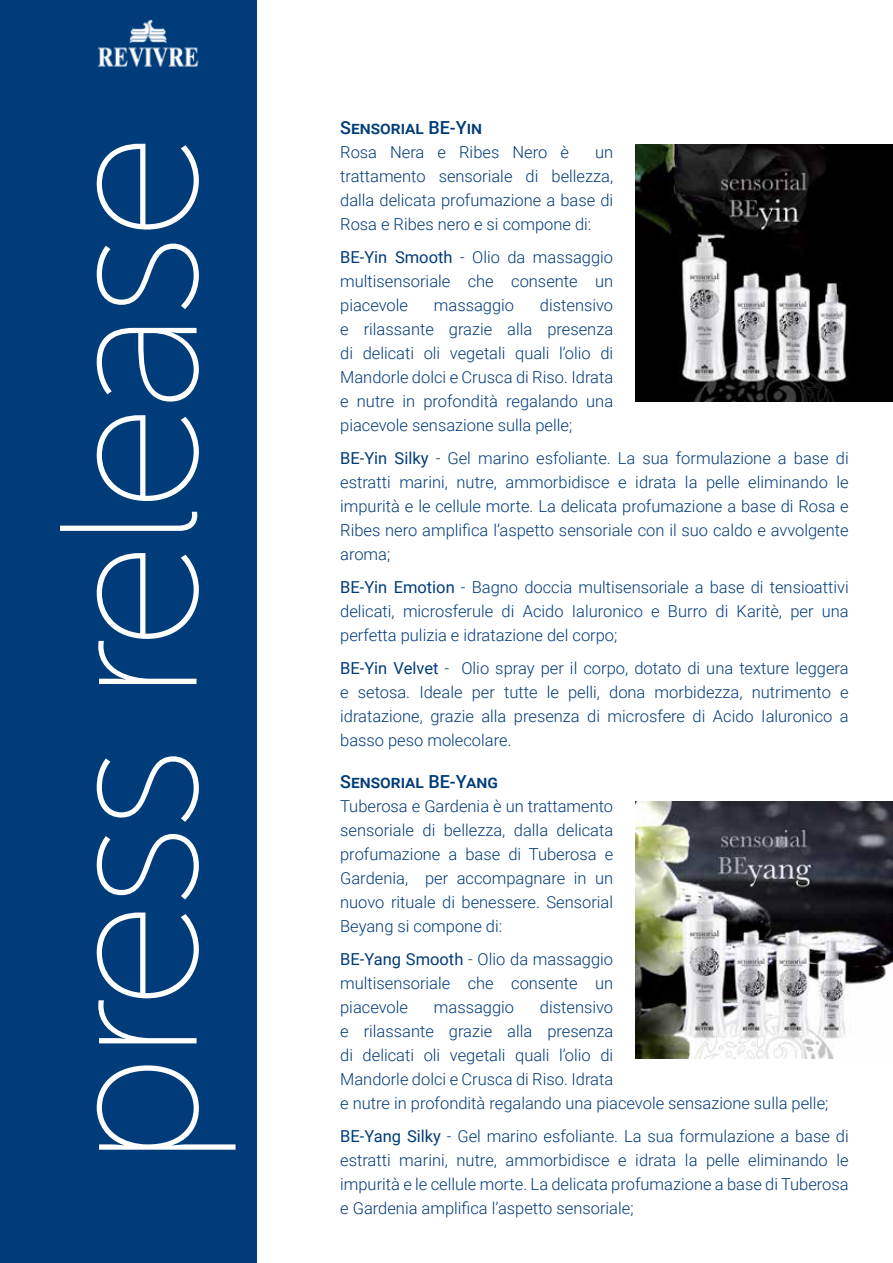
<style>
.page{position:relative;width:893px;height:1263px;background:#fff}
.page>*{position:absolute;margin:0;border:0;box-sizing:border-box;transform-origin:0 0}
.t1{font:300 195px "Museo Sans Display";color:#fff}
.t2{font:500 18px "Roboto";color:#003c7a}
.t3{font:300 16.5px/24px "Roboto";color:#003c7a;text-align:justify}
.s1{font-weight:400}
</style>
<div class="page">
<div style="left:0;top:0;width:257px;height:1263px;background:#003c7a"></div>
<img style="left:97px;top:19px;width:102px;height:48px">
<img style="left:636px;top:145px;width:257px;height:257px">
<img style="left:636px;top:801px;width:257px;height:258px">
<h1 class="t1" style="left:26px;top:1164px;width:1029px;rotate:-90deg">press release</h1>
<p class="t2" style="left:340px;top:115px;width:143px">Sensorial BE-Yin</p>
<p class="t3" style="left:340px;top:139px;width:230px">Rosa Nera e Ribes Nero è</p>
<p class="t3" style="left:340px;top:139px;width:275px;text-indent:255px">un trattamento sensoriale di bellezza, dalla delicata profumazione a base di Rosa e Ribes nero e si compone di:</p>
<p class="t3" style="left:340px;top:244px;width:274px"><span class="s1">BE-Yin Smooth</span> - Olio da massaggio multisensoriale che consente un piacevole</p>
<p class="t3" style="left:340px;top:292px;width:275px;text-indent:200px">distensivo e rilassante grazie alla presenza di delicati oli vegetali quali l’olio di Mandorle dolci e Crusca di Riso. Idrata e nutre in profondità regalando una piacevole sensazione sulla pelle;</p>
<p class="t3" style="left:340px;top:445px;width:510px"><span class="s1">BE-Yin Silky</span> - Gel marino esfoliante. La sua formulazione a base di estratti marini, nutre, ammorbidisce e idrata la pelle eliminando le impurità e le cellule morte. La delicata profumazione a base di Rosa e Ribes nero amplifica l’aspetto sensoriale con il suo caldo e avvolgente aroma;</p>
<p class="t3" style="left:340px;top:574px;width:510px"><span class="s1">BE-Yin Emotion</span> - Bagno doccia multisensoriale a base di tensioattivi delicati, microsferule di Acido Ialuronico e Burro di Karitè, per una perfetta pulizia e idratazione del corpo;</p>
<p class="t3" style="left:340px;top:655px;width:510px"><span class="s1">BE-Yin Velvet</span> - Olio spray per il corpo, dotato di una texture leggera e setosa. Ideale per tutte le pelli, dona morbidezza, nutrimento e idratazione, grazie alla presenza di microsfere di Acido Ialuronico a basso peso molecolare.</p>
<p class="t2" style="left:340px;top:769px;width:159px">Sensorial BE-Yang</p>
<p class="t3" style="left:340px;top:794px;width:275px">Tuberosa e Gardenia è un trattamento sensoriale di bellezza, dalla delicata profumazione a base di Tuberosa e Gardenia, per accompagnare in un nuovo rituale di benessere. Sensorial Beyang si compone di:</p>
<p class="t3" style="left:340px;top:947px;width:275px"><span class="s1">BE-Yang Smooth</span> - Olio da massaggio multisensoriale che consente un piacevole</p>
<p class="t3" style="left:434px;top:292px;width:82px">massaggio</p>
<p class="t3" style="left:340px;top:995px;width:490px;text-align:left;text-indent:200px">distensivo<br>e rilassante grazie alla presenza<br>di delicati oli vegetali quali l’olio di<br>Mandorle dolci e Crusca di Riso. Idrata<br>e nutre in profondità regalando una piacevole sensazione sulla pelle;</p>
<p class="t3" style="left:340px;top:1124px;width:510px"><span class="s1">BE-Yang Silky</span> - Gel marino esfoliante. La sua formulazione a base di estratti marini, nutre, ammorbidisce e idrata la pelle eliminando le impurità e le cellule morte. La delicata profumazione a base di Tuberosa e Gardenia amplifica l’aspetto sensoriale;</p>
<p class="t3" style="left:434px;top:995px;width:82px">massaggio</p>
</div>
